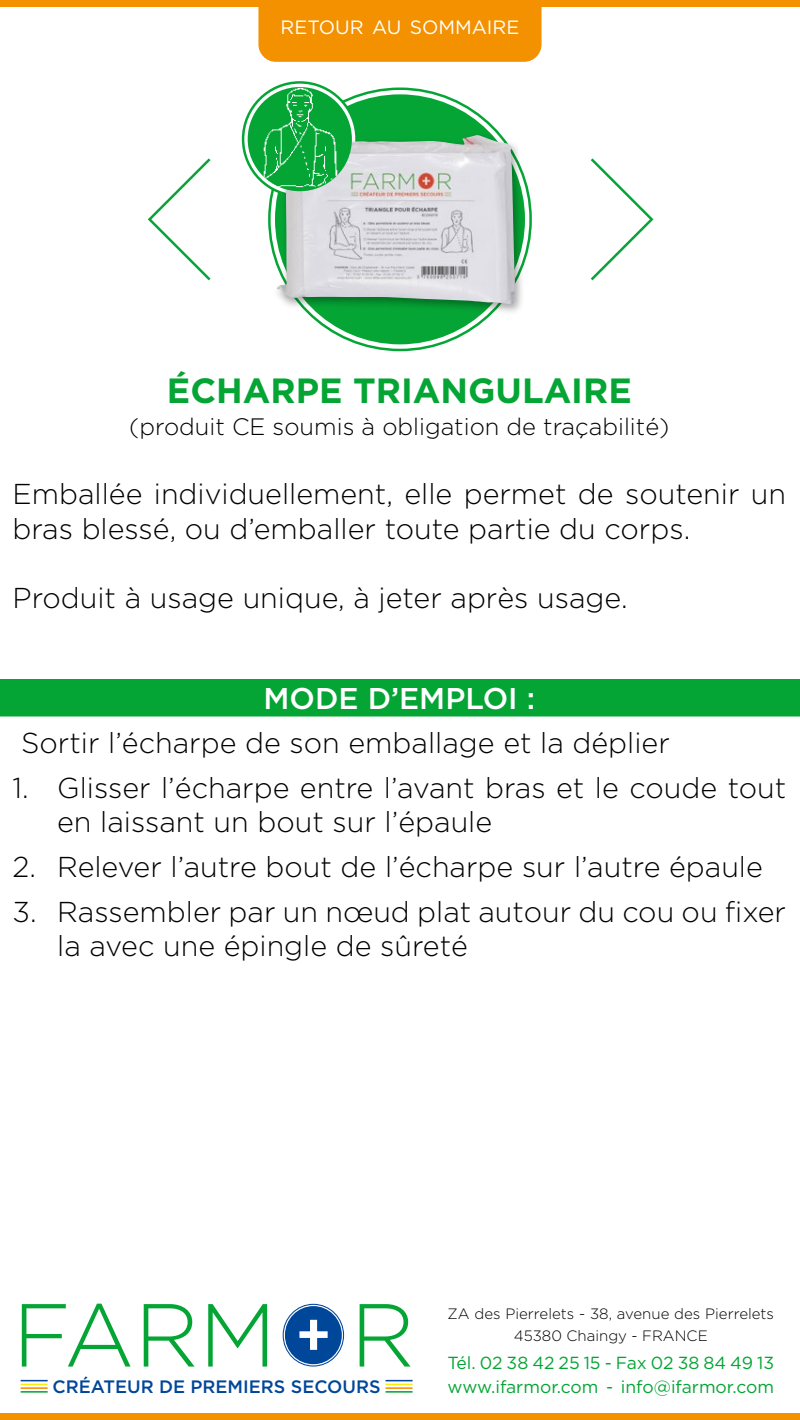
<style>
.page{position:relative;width:800px;height:1420px;background:#fff}
.page>*{position:absolute;margin:0;border:0;box-sizing:border-box;transform-origin:0 0}
.t1{font:300 89.25px "Gotham";color:#05a535}
.t2{font:700 35px "Gotham";color:#05a535}
.t3{font:500 30px "Gotham";color:#fff}
.t4{font:300 28.75px/34.5px "Gotham";color:#000}
.t5{font:300 23.75px "Gotham";color:#000}
.t6{font:19.25px "Gotham";color:#fff}
.t7{font:500 18px "Gotham";color:#004699}
.t8{font:17.5px "Gotham";color:#05a535}
.t9{font:300 15px/21.2px "Gotham";color:#000;text-align:center}
</style>
<div class="page">
<div style="left:258px;top:6px;width:284px;height:56px;background:#f39100"></div>
<div style="left:0;top:1414px;width:800px;height:6px;background:#f39100"></div>
<div style="left:0;top:0;width:800px;height:6px;background:#f39100"></div>
<div style="left:275px;top:94px;width:250px;height:250px;background:#05a535;border-radius:50%"></div>
<svg style="left:147px;top:158px;width:64px;height:123px"></svg>
<svg style="left:590px;top:158px;width:64px;height:123px"></svg>
<div style="left:284px;top:1306px;width:58px;height:59px;background:#004699;border-radius:50%"></div>
<div style="left:284px;top:1305px;width:59px;height:60px;border:1px solid #fff;border-radius:50%"></div>
<svg style="left:299px;top:1319px;width:29px;height:31px"></svg>
<div style="left:283px;top:1304px;width:61px;height:63px;border:1px solid #004699;border-radius:50%"></div>
<hr style="left:21px;top:1387px;width:27px;height:2px;background:#f39100">
<hr style="left:386px;top:1387px;width:27px;height:2px;background:#f39100">
<svg style="left:21px;top:1380px;width:27px;height:5px"></svg>
<svg style="left:386px;top:1380px;width:27px;height:5px"></svg>
<hr style="left:21px;top:1391px;width:27px;height:2px;background:#05a535">
<hr style="left:386px;top:1391px;width:27px;height:2px;background:#05a535">
<div style="left:0;top:679px;width:800px;height:37px;background:#05a535"></div>
<svg style="left:243px;top:82px;width:114px;height:114px"></svg>
<div style="left:271px;top:129px;width:255px;height:187px;background:#000;opacity:.35"></div>
<img style="left:276px;top:133px;width:239px;height:172px">
<div style="left:248px;top:87px;width:104px;height:104px;background:#05a535;border-radius:50%"></div>
<img style="left:260px;top:87px;width:82px;height:102px">
<p class="t6" style="left:281px;top:15px;width:240px">RETOUR AU SOMMAIRE</p>
<p class="t2" style="left:167px;top:367px;width:466px">ÉCHARPE TRIANGULAIRE</p>
<p class="t5" style="left:129px;top:414px;width:542px">(produit CE soumis à obligation de traçabilité)</p>
<p class="t4" style="left:12px;top:477px;width:775px">Emballée individuellement, elle permet de soutenir un bras blessé, ou d’emballer toute partie du corps.</p>
<p class="t4" style="left:12px;top:580px;width:617px">Produit à usage unique, à jeter après usage.</p>
<p class="t3" style="left:264px;top:681px;width:273px">MODE D’EMPLOI :</p>
<p class="t4" style="left:21px;top:726px;width:650px">Sortir l’écharpe de son emballage et la déplier</p>
<p class="t4" style="left:57px;top:770px;width:731px;text-indent:-45px">1. Glisser l’écharpe entre l’avant bras et le coude tout en laissant un bout sur l’épaule</p>
<p class="t4" style="left:12px;top:849px;width:752px">2. Relever l’autre bout de l’écharpe sur l’autre épaule</p>
<p class="t4" style="left:57px;top:894px;width:730px;text-indent:-45px">3. Rassembler par un nœud plat autour du cou ou fixer la avec une épingle de sûreté</p>
<h1 class="t1" style="left:13px;top:1286px;width:265px">FARM</h1>
<p class="t7" style="left:53px;top:1376px;width:330px">CRÉATEUR DE PREMIERS SECOURS</p>
<h1 class="t1" style="left:350px;top:1286px;width:66px">R</h1>
<p class="t9" style="left:448px;top:1303px;width:328px">ZA des Pierrelets - 38, avenue des Pierrelets<br>45380 Chaingy - FRANCE</p>
<p class="t8" style="left:448px;top:1352px;width:328px">Tél. 02 38 42 25 15 - Fax 02 38 84 49 13</p>
<p class="t8" style="left:448px;top:1376px;width:328px">www.ifarmor.com - info@ifarmor.com</p>
</div>
